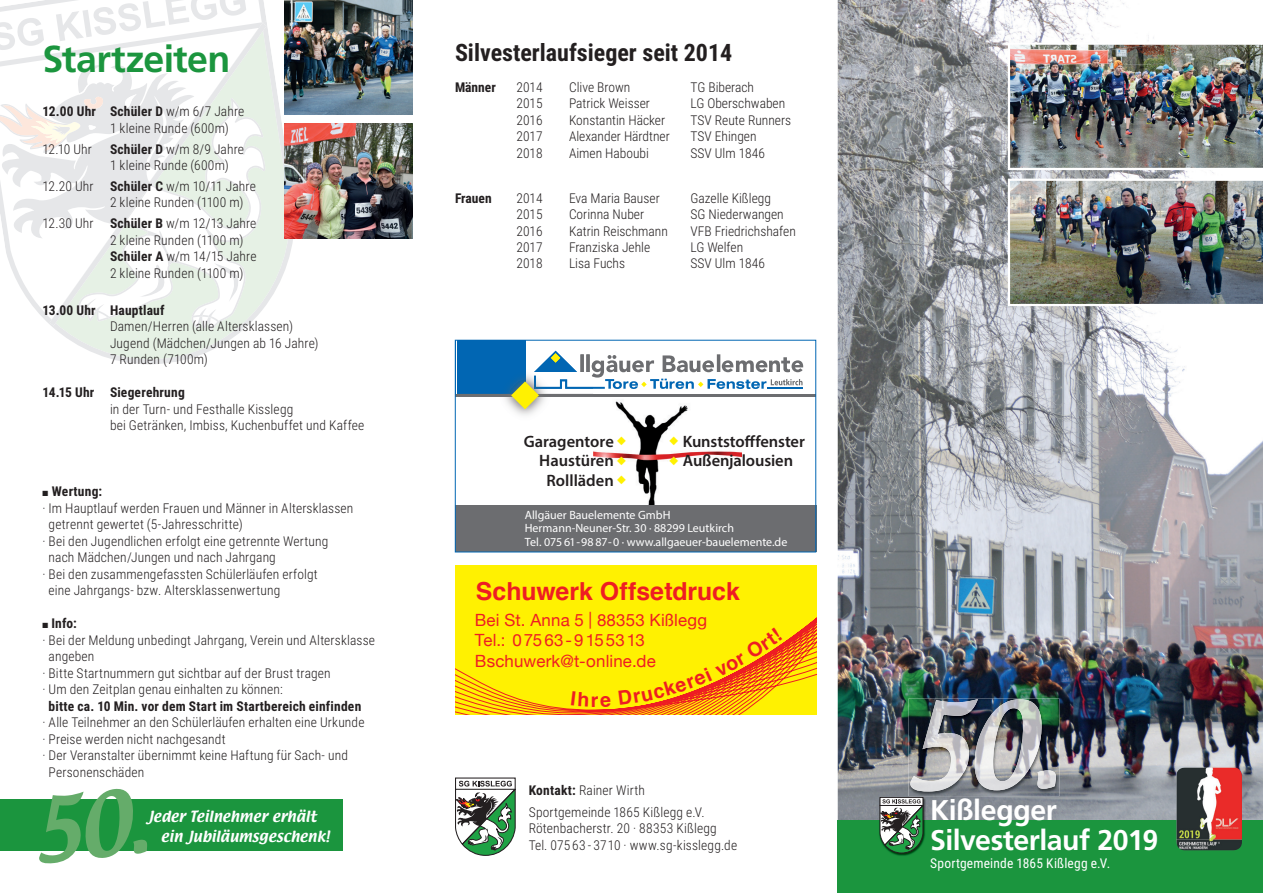
<style>
.page{position:relative;width:1263px;height:893px;background:#fff}
.page>*{position:absolute;margin:0;border:0;box-sizing:border-box;transform-origin:0 0}
.t1{font:700 37.5px "Frutiger";letter-spacing:-.015em;color:#1b953e}
.t2{font:700 28.5px/30px "Frutiger";letter-spacing:-.02em;color:#fff}
.t3{font:700 24.9px "Helvetica";color:#ee1d23}
.t4{font:700 24px "Roboto Condensed";color:#231f20}
.t5{font:700 19.65px "Helvetica";color:#ee1d23}
.t6{font:16.8px/20.5px "Helvetica Neue";letter-spacing:.01em;color:#ee1d23}
.t7{font:600 16.5px/19.5px "Myriad Pro";letter-spacing:-.005em;color:#231f20;text-align:right}
.t8{font:300 13.5px/16.5px "Roboto Condensed";letter-spacing:.01em;color:#231f20}
.t9{font:700 13.5px "Roboto Condensed";letter-spacing:.015em;color:#231f20}
.t10{font:13.5px "Textile";letter-spacing:.005em;color:#fff}
.t11{font:13.5px "Roboto Condensed";letter-spacing:.015em;color:#fff}
.t12{font:12px/13.5px "Myriad Pro";color:#fff}
.s1{font-weight:700}
.s2{color:#fff101}
</style>
<div class="page">
<svg style="left:56px;top:22px;width:241px;height:342px"></svg>
<svg style="left:0;top:0;width:267px;height:330px"></svg>
<img style="left:838px;top:0;width:425px;height:820px">
<img style="left:1008px;top:43px;width:255px;height:127px">
<img style="left:908px;top:698px;width:151px;height:98px">
<img style="left:910px;top:699px;width:146px;height:92px">
<svg style="left:455px;top:777px;width:61px;height:4px"></svg>
<svg style="left:455px;top:781px;width:61px;height:75px"></svg>
<img style="left:584px;top:409px;width:158px;height:97px">
<div style="left:455px;top:506px;width:361px;height:46px;background:#6c6d70"></div>
<hr style="left:455px;top:394px;width:361px;height:3px;background:#6c6d70">
<img style="left:505px;top:350px;width:88px;height:113px">
<div style="left:457px;top:342px;width:69px;height:52px;background:#0166b3"></div>
<img style="left:505px;top:394px;width:6px;height:3px">
<svg style="left:511px;top:351px;width:292px;height:58px"></svg>
<div style="left:455px;top:340px;width:361px;height:212px;border:1px solid #0166b3"></div>
<svg style="left:455px;top:565px;width:361px;height:149px;background:#fde402"></svg>
<div style="left:0;top:800px;width:342px;height:51px;background:#1b953e"></div>
<img style="left:1008px;top:179px;width:255px;height:127px">
<div style="left:838px;top:820px;width:425px;height:73px;background:#1b953e"></div>
<img style="left:879px;top:797px;width:46px;height:59px">
<svg style="left:880px;top:797px;width:43px;height:2px"></svg>
<svg style="left:880px;top:799px;width:43px;height:54px"></svg>
<img style="left:1176px;top:767px;width:66px;height:83px">
<img style="left:285px;top:0;width:127px;height:115px">
<img style="left:285px;top:123px;width:127px;height:115px">
<svg style="left:571px;top:691px;width:17px;height:15px"></svg>
<svg style="left:600px;top:695px;width:11px;height:12px"></svg>
<svg style="left:618px;top:628px;width:164px;height:77px;background:#fcce06"></svg>
<svg style="left:33px;top:799px;width:115px;height:1px"></svg>
<h1 class="t1" style="left:43px;top:37px;width:189px">Startzeiten</h1>
<p class="t8" style="left:110px;top:103px;width:136px;text-indent:-67px"><span class="s1">12.00 Uhr Schüler D</span> w/m 6/7 Jahre<br>1 kleine Runde (600m)</p>
<p class="t8" style="left:43px;top:140px;width:51px">12.10 Uhr</p>
<p class="t8" style="left:110px;top:140px;width:136px"><span class="s1">Schüler D</span> w/m 8/9 Jahre<br>1 kleine Runde (600m)</p>
<p class="t8" style="left:110px;top:177px;width:147px;text-indent:-67px">12.20 Uhr <span class="s1">Schüler C</span> w/m 10/11 Jahre<br>2 kleine Runden (1100 m)</p>
<p class="t8" style="left:110px;top:215px;width:148px;text-indent:-67px">12.30 Uhr <span class="s1">Schüler B</span> w/m 12/13 Jahre<br>2 kleine Runden (1100 m)<br><span class="s1">Schüler A</span> w/m 14/15 Jahre<br>2 kleine Runden (1100 m)</p>
<p class="t9" style="left:43px;top:301px;width:123px">13.00 Uhr Hauptlauf</p>
<p class="t8" style="left:110px;top:318px;width:210px">Damen/Herren (alle Altersklassen)<br>Jugend (Mädchen/Jungen ab 16 Jahre)<br>7 Runden (7100m)</p>
<p class="t9" style="left:43px;top:383px;width:144px">14.15 Uhr Siegerehrung</p>
<p class="t8" style="left:110px;top:400px;width:256px">in der Turn- und Festhalle Kisslegg<br>bei Getränken, Imbiss, Kuchenbuffet und Kaffee</p>
<p class="t9" style="left:43px;top:482px;width:61px">■ Wertung:</p>
<p class="t8" style="left:43px;top:499px;width:312px">· Im Hauptlauf werden Frauen und Männer in Altersklassen</p>
<p class="t8" style="left:49px;top:516px;width:196px">getrennt gewertet (5-Jahresschritte)</p>
<p class="t8" style="left:43px;top:532px;width:287px">· Bei den Jugendlichen erfolgt eine getrennte Wertung</p>
<p class="t8" style="left:49px;top:549px;width:229px">nach Mädchen/Jungen und nach Jahrgang</p>
<p class="t8" style="left:43px;top:565px;width:277px">· Bei den zusammengefassten Schülerläufen erfolgt</p>
<p class="t8" style="left:49px;top:582px;width:233px">eine Jahrgangs- bzw. Altersklassenwertung</p>
<p class="t9" style="left:43px;top:614px;width:36px">■ Info:</p>
<p class="t8" style="left:43px;top:631px;width:334px">· Bei der Meldung unbedingt Jahrgang, Verein und Altersklasse</p>
<p class="t8" style="left:49px;top:648px;width:47px">angeben</p>
<p class="t8" style="left:43px;top:664px;width:290px">· Bitte Startnummern gut sichtbar auf der Brust tragen</p>
<p class="t8" style="left:43px;top:681px;width:242px">· Um den Zeitplan genau einhalten zu können:</p>
<p class="t9" style="left:49px;top:697px;width:314px">bitte ca. 10 Min. vor dem Start im Startbereich einfinden</p>
<p class="t8" style="left:43px;top:714px;width:324px">· Alle Teilnehmer an den Schülerläufen erhalten eine Urkunde</p>
<p class="t8" style="left:43px;top:730px;width:185px">· Preise werden nicht nachgesandt</p>
<p class="t8" style="left:43px;top:747px;width:307px">· Der Veranstalter übernimmt keine Haftung für Sach- und</p>
<p class="t8" style="left:49px;top:763px;width:97px">Personenschäden</p>
<p class="t10" style="left:147px;top:807px;width:170px">Jeder Teilnehmer erhält</p>
<p class="t10" style="left:161px;top:826px;width:170px">ein Jubiläumsgeschenk!</p>
<h3 class="t4" style="left:455px;top:36px;width:279px">Silvesterlaufsieger seit 2014</h3>
<p class="t9" style="left:455px;top:77px;width:42px">Männer</p>
<p class="t8" style="left:516px;top:78px;width:28px">2014</p>
<p class="t8" style="left:569px;top:78px;width:63px">Clive Brown</p>
<p class="t8" style="left:690px;top:78px;width:65px">TG Biberach</p>
<p class="t8" style="left:516px;top:95px;width:28px">2015</p>
<p class="t8" style="left:569px;top:95px;width:82px">Patrick Weisser</p>
<p class="t8" style="left:690px;top:95px;width:96px">LG Oberschwaben</p>
<p class="t8" style="left:516px;top:111px;width:28px">2016</p>
<p class="t8" style="left:569px;top:111px;width:98px">Konstantin Häcker</p>
<p class="t8" style="left:690px;top:111px;width:102px">TSV Reute Runners</p>
<p class="t8" style="left:516px;top:128px;width:28px">2017</p>
<p class="t8" style="left:569px;top:128px;width:102px">Alexander Härdtner</p>
<p class="t8" style="left:690px;top:128px;width:68px">TSV Ehingen</p>
<p class="t8" style="left:516px;top:144px;width:28px">2018</p>
<p class="t8" style="left:569px;top:144px;width:81px">Aimen Haboubi</p>
<p class="t8" style="left:690px;top:144px;width:76px">SSV Ulm 1846</p>
<p class="t9" style="left:455px;top:189px;width:38px">Frauen</p>
<p class="t8" style="left:516px;top:190px;width:28px">2014</p>
<p class="t8" style="left:569px;top:190px;width:92px">Eva Maria Bauser</p>
<p class="t8" style="left:690px;top:190px;width:82px">Gazelle Kißlegg</p>
<p class="t8" style="left:516px;top:206px;width:28px">2015</p>
<p class="t8" style="left:569px;top:206px;width:77px">Corinna Nuber</p>
<p class="t8" style="left:690px;top:206px;width:95px">SG Niederwangen</p>
<p class="t8" style="left:516px;top:222px;width:28px">2016</p>
<p class="t8" style="left:569px;top:222px;width:100px">Katrin Reischmann</p>
<p class="t8" style="left:690px;top:222px;width:107px">VFB Friedrichshafen</p>
<p class="t8" style="left:516px;top:238px;width:28px">2017</p>
<p class="t8" style="left:569px;top:238px;width:83px">Franziska Jehle</p>
<p class="t8" style="left:690px;top:238px;width:54px">LG Welfen</p>
<p class="t8" style="left:516px;top:254px;width:28px">2018</p>
<p class="t8" style="left:569px;top:254px;width:58px">Lisa Fuchs</p>
<p class="t8" style="left:690px;top:254px;width:76px">SSV Ulm 1846</p>
<p class="t7" style="left:524px;top:431px;width:104px">Garagentore <span class="s2">◆<br></span>Haustüren <span class="s2">◆<br></span>Rollläden <span class="s2">◆</span></p>
<p class="t7" style="left:669px;top:431px;width:137px"><span class="s2">◆</span> Kunststofffenster</p>
<p class="t7" style="left:669px;top:451px;width:125px"><span class="s2">◆</span> Außenjalousien</p>
<p class="t12" style="left:525px;top:508px;width:264px">Allgäuer Bauelemente GmbH<br>Hermann-Neuner-Str. 30 · 88299 Leutkirch<br>Tel. 075 61-98 87-0 · www.allgaeuer-bauelemente.de</p>
<h3 class="t3" style="left:476px;top:571px;width:265px">Schuwerk Offsetdruck</h3>
<p class="t6" style="left:475px;top:609px;width:234px">Bei St. Anna 5 | 88353 Kißlegg<br>Tel.: 07563-9155313<br>Bschuwerk@t-online.de</p>
<h3 class="t5" style="left:591px;top:684px;width:9px">r</h3>
<p class="t8" style="left:529px;top:778px;width:177px;line-height:22px"><span class="s1">Kontakt:</span> Rainer Wirth<br>Sportgemeinde 1865 Kißlegg e.V.</p>
<p class="t8" style="left:529px;top:820px;width:210px">Rötenbacherstr. 20 · 88353 Kißlegg<br>Tel. 075 63 - 3710 · www.sg-kisslegg.de</p>
<h2 class="t2" style="left:930px;top:795px;width:229px">Kißlegger<br>Silvesterlauf 2019</h2>
<p class="t11" style="left:930px;top:854px;width:182px">Sportgemeinde 1865 Kißlegg e.V.</p>
</div>
